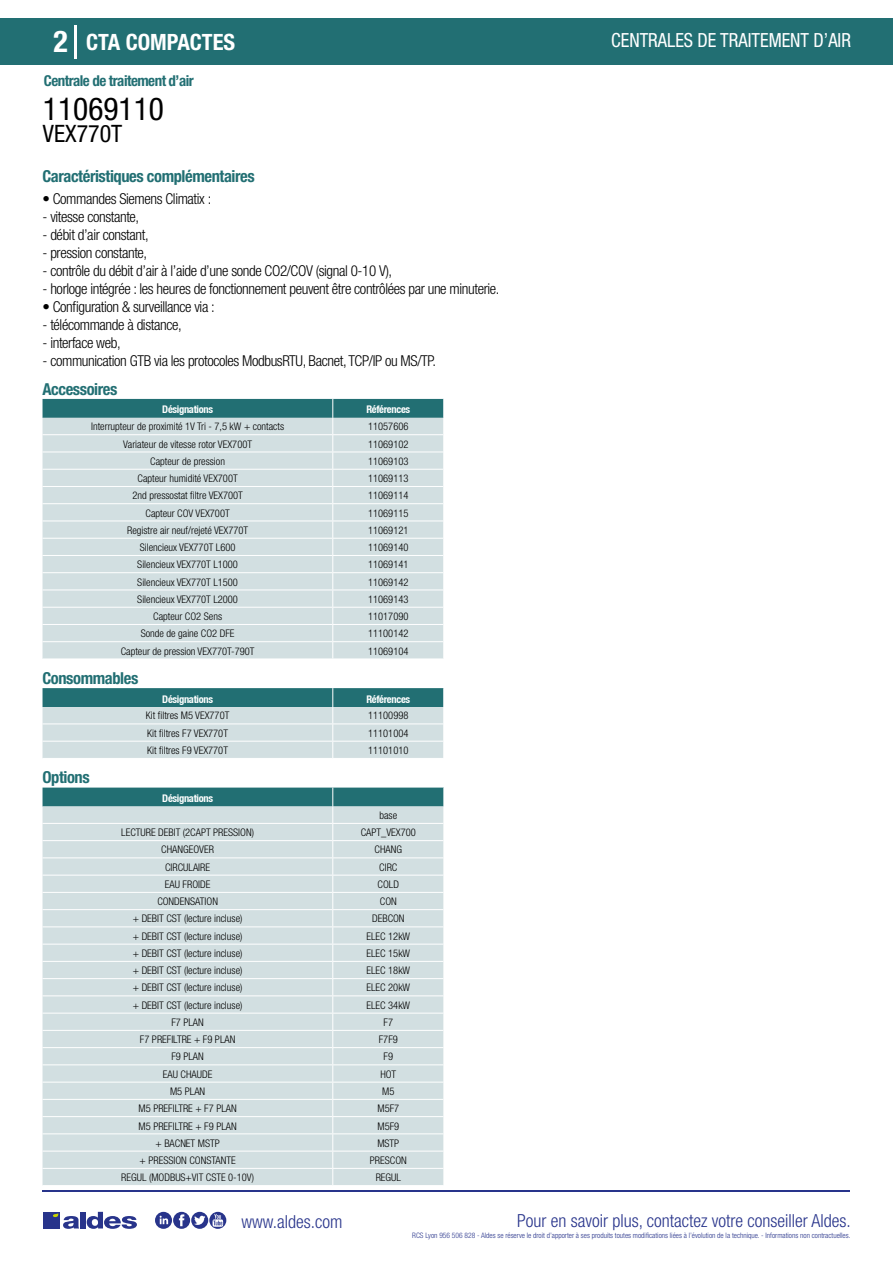
<style>
.page{position:relative;width:893px;height:1263px;background:#fff}
.page>*{position:absolute;margin:0;border:0;box-sizing:border-box;transform-origin:0 0}
.t1{font:condensed 31.5px "Helvetica Neue LT Std";color:#000}
.t2{font:700 condensed 30px "Helvetica Neue LT Std";color:#fff}
.t3{font:condensed 24px "Helvetica Neue LT Std";color:#000}
.t4{font:700 condensed 22.5px "Helvetica Neue LT Std";color:#fff}
.t5{font:condensed 19.5px "Helvetica Neue LT Std";color:#fff;scale:.95 1}
.t6{font:300 condensed 18px "Helvetica Neue";color:#28348b}
.t7{font:700 condensed 16.5px "Helvetica Neue LT Std";letter-spacing:-.025em;color:#226f73}
.t8{font:300 condensed 15px "Helvetica Neue LT Std";letter-spacing:-.025em;color:#000}
.t9{font:700 condensed 15px "Helvetica Neue LT Std";letter-spacing:-.035em;color:#226f73}
.t10{font:300 condensed 10.5px "Helvetica Neue";color:#000}
.t11{font:700 condensed 10.5px "Helvetica Neue";letter-spacing:-.03em;color:#fff}
.t12{font:300 condensed 7.5px "Helvetica Neue";color:#28348b}
</style>
<div class="page">
<div style="left:0;top:18px;width:893px;height:46px;background:#226f73"></div>
<hr style="left:74px;top:25px;width:2px;height:33px;background:#fff">
<hr style="left:43px;top:1190px;width:807px;height:1px;background:#28348b">
<svg style="left:155px;top:1212px;width:71px;height:17px"></svg>
<div style="left:43px;top:1212px;width:17px;height:16px;background:#28348b"></div>
<div style="left:80px;top:1212px;width:6px;height:16px;background:#28348b"></div>
<svg style="left:87px;top:1212px;width:50px;height:17px"></svg>
<svg style="left:53px;top:1213px;width:26px;height:16px"></svg>
<svg style="left:43px;top:399px;width:401px;height:260px;background:#c7d8da"></svg>
<svg style="left:43px;top:688px;width:401px;height:70px;background:#a4c2c4"></svg>
<svg style="left:43px;top:787px;width:401px;height:398px;background:#ccdbdd"></svg>
<h2 class="t2" style="left:54px;top:24px;width:16px">2</h2>
<h3 class="t4" style="left:86px;top:28px;width:151px">CTA COMPACTES</h3>
<h3 class="t5" style="left:611px;top:29px;width:254px">CENTRALES DE TRAITEMENT D’AIR</h3>
<h3 class="t9" style="left:44px;top:71px;width:151px">Centrale de traitement d’air</h3>
<h1 class="t1" style="left:43px;top:91px;width:122px">11069110</h1>
<h3 class="t3" style="left:43px;top:120px;width:81px">VEX770T</h3>
<h3 class="t7" style="left:43px;top:166px;width:214px">Caractéristiques complémentaires</h3>
<h3 class="t8" style="left:43px;top:190px;width:170px">• Commandes Siemens Climatix :</h3>
<h3 class="t8" style="left:43px;top:208px;width:98px">- vitesse constante,</h3>
<h3 class="t8" style="left:43px;top:226px;width:108px">- débit d’air constant,</h3>
<h3 class="t8" style="left:43px;top:244px;width:106px">- pression constante,</h3>
<h3 class="t8" style="left:43px;top:262px;width:351px">- contrôle du débit d’air à l’aide d’une sonde CO2/COV (signal 0-10 V),</h3>
<h3 class="t8" style="left:43px;top:280px;width:458px">- horloge intégrée : les heures de fonctionnement peuvent être contrôlées par une minuterie.</h3>
<h3 class="t8" style="left:43px;top:298px;width:174px">• Configuration &amp; surveillance via :</h3>
<h3 class="t8" style="left:43px;top:316px;width:141px">- télécommande à distance,</h3>
<h3 class="t8" style="left:43px;top:334px;width:80px">- interface web,</h3>
<h3 class="t8" style="left:43px;top:352px;width:395px">- communication GTB via les protocoles ModbusRTU, Bacnet, TCP/IP ou MS/TP.</h3>
<h3 class="t7" style="left:43px;top:379px;width:76px">Accessoires</h3>
<p class="t11" style="left:162px;top:403px;width:52px">Désignations</p>
<p class="t11" style="left:366px;top:403px;width:45px">Références</p>
<p class="t10" style="left:91px;top:420px;width:194px">Interrupteur de proximité 1V Tri - 7,5 kW + contacts</p>
<p class="t10" style="left:368px;top:420px;width:42px">11057606</p>
<p class="t10" style="left:123px;top:438px;width:130px">Variateur de vitesse rotor VEX700T</p>
<p class="t10" style="left:368px;top:438px;width:42px">11069102</p>
<p class="t10" style="left:150px;top:455px;width:76px">Capteur de pression</p>
<p class="t10" style="left:368px;top:455px;width:42px">11069103</p>
<p class="t10" style="left:138px;top:472px;width:102px">Capteur humidité VEX700T</p>
<p class="t10" style="left:368px;top:472px;width:42px">11069113</p>
<p class="t10" style="left:132px;top:489px;width:112px">2nd pressostat filtre VEX700T</p>
<p class="t10" style="left:368px;top:489px;width:42px">11069114</p>
<p class="t10" style="left:146px;top:507px;width:86px">Capteur COV VEX700T</p>
<p class="t10" style="left:368px;top:507px;width:42px">11069115</p>
<p class="t10" style="left:127px;top:524px;width:123px">Registre air neuf/rejeté VEX770T</p>
<p class="t10" style="left:368px;top:524px;width:42px">11069121</p>
<p class="t10" style="left:140px;top:541px;width:97px">Silencieux VEX770T L600</p>
<p class="t10" style="left:368px;top:541px;width:42px">11069140</p>
<p class="t10" style="left:137px;top:559px;width:102px">Silencieux VEX770T L1000</p>
<p class="t10" style="left:368px;top:559px;width:42px">11069141</p>
<p class="t10" style="left:137px;top:576px;width:102px">Silencieux VEX770T L1500</p>
<p class="t10" style="left:368px;top:576px;width:42px">11069142</p>
<p class="t10" style="left:137px;top:593px;width:102px">Silencieux VEX770T L2000</p>
<p class="t10" style="left:368px;top:593px;width:42px">11069143</p>
<p class="t10" style="left:153px;top:610px;width:70px">Capteur CO2 Sens</p>
<p class="t10" style="left:368px;top:610px;width:42px">11017090</p>
<p class="t10" style="left:141px;top:628px;width:95px">Sonde de gaine CO2 DFE</p>
<p class="t10" style="left:368px;top:628px;width:42px">11100142</p>
<p class="t10" style="left:121px;top:645px;width:135px">Capteur de pression VEX770T-790T</p>
<p class="t10" style="left:368px;top:645px;width:42px">11069104</p>
<h3 class="t7" style="left:43px;top:668px;width:97px">Consommables</h3>
<p class="t11" style="left:162px;top:692px;width:52px">Désignations</p>
<p class="t11" style="left:366px;top:692px;width:45px">Références</p>
<p class="t10" style="left:146px;top:710px;width:85px">Kit filtres M5 VEX770T</p>
<p class="t10" style="left:368px;top:710px;width:42px">11100998</p>
<p class="t10" style="left:147px;top:727px;width:82px">Kit filtres F7 VEX770T</p>
<p class="t10" style="left:368px;top:727px;width:42px">11101004</p>
<p class="t10" style="left:147px;top:744px;width:82px">Kit filtres F9 VEX770T</p>
<p class="t10" style="left:368px;top:744px;width:42px">11101010</p>
<h3 class="t7" style="left:43px;top:767px;width:49px">Options</h3>
<p class="t11" style="left:162px;top:792px;width:52px">Désignations</p>
<p class="t10" style="left:379px;top:809px;width:19px">base</p>
<p class="t10" style="left:121px;top:826px;width:134px">LECTURE DEBIT (2CAPT PRESSION)</p>
<p class="t10" style="left:361px;top:826px;width:57px">CAPT_VEX700</p>
<p class="t10" style="left:161px;top:844px;width:54px">CHANGEOVER</p>
<p class="t10" style="left:375px;top:844px;width:29px">CHANG</p>
<p class="t10" style="left:165px;top:861px;width:46px">CIRCULAIRE</p>
<p class="t10" style="left:379px;top:861px;width:20px">CIRC</p>
<p class="t10" style="left:165px;top:878px;width:47px">EAU FROIDE</p>
<p class="t10" style="left:378px;top:878px;width:23px">COLD</p>
<p class="t10" style="left:157px;top:895px;width:62px">CONDENSATION</p>
<p class="t10" style="left:380px;top:895px;width:18px">CON</p>
<p class="t10" style="left:133px;top:913px;width:111px">+ DEBIT CST (lecture incluse)</p>
<p class="t10" style="left:372px;top:913px;width:34px">DEBCON</p>
<p class="t10" style="left:133px;top:930px;width:111px">+ DEBIT CST (lecture incluse)</p>
<p class="t10" style="left:366px;top:930px;width:45px">ELEC 12kW</p>
<p class="t10" style="left:133px;top:947px;width:111px">+ DEBIT CST (lecture incluse)</p>
<p class="t10" style="left:366px;top:947px;width:45px">ELEC 15kW</p>
<p class="t10" style="left:133px;top:964px;width:111px">+ DEBIT CST (lecture incluse)</p>
<p class="t10" style="left:366px;top:964px;width:45px">ELEC 18kW</p>
<p class="t10" style="left:133px;top:982px;width:111px">+ DEBIT CST (lecture incluse)</p>
<p class="t10" style="left:366px;top:982px;width:45px">ELEC 20kW</p>
<p class="t10" style="left:133px;top:999px;width:111px">+ DEBIT CST (lecture incluse)</p>
<p class="t10" style="left:366px;top:999px;width:45px">ELEC 34kW</p>
<p class="t10" style="left:171px;top:1016px;width:34px">F7 PLAN</p>
<p class="t10" style="left:384px;top:1016px;width:11px">F7</p>
<p class="t10" style="left:140px;top:1033px;width:97px">F7 PREFILTRE + F9 PLAN</p>
<p class="t10" style="left:379px;top:1033px;width:21px">F7F9</p>
<p class="t10" style="left:171px;top:1051px;width:34px">F9 PLAN</p>
<p class="t10" style="left:384px;top:1051px;width:11px">F9</p>
<p class="t10" style="left:163px;top:1068px;width:51px">EAU CHAUDE</p>
<p class="t10" style="left:380px;top:1068px;width:17px">HOT</p>
<p class="t10" style="left:170px;top:1085px;width:37px">M5 PLAN</p>
<p class="t10" style="left:382px;top:1085px;width:14px">M5</p>
<p class="t10" style="left:139px;top:1102px;width:100px">M5 PREFILTRE + F7 PLAN</p>
<p class="t10" style="left:377px;top:1102px;width:23px">M5F7</p>
<p class="t10" style="left:139px;top:1120px;width:100px">M5 PREFILTRE + F9 PLAN</p>
<p class="t10" style="left:377px;top:1120px;width:23px">M5F9</p>
<p class="t10" style="left:156px;top:1137px;width:66px">+ BACNET MSTP</p>
<p class="t10" style="left:377px;top:1137px;width:23px">MSTP</p>
<p class="t10" style="left:140px;top:1154px;width:98px">+ PRESSION CONSTANTE</p>
<p class="t10" style="left:370px;top:1154px;width:38px">PRESCON</p>
<p class="t10" style="left:121px;top:1171px;width:134px">REGUL (MODBUS+VIT CSTE 0-10V)</p>
<p class="t10" style="left:376px;top:1171px;width:27px">REGUL</p>
<h3 class="t6" style="left:241px;top:1211px;width:102px">www.aldes.com</h3>
<h3 class="t6" style="left:517px;top:1211px;width:335px">Pour en savoir plus, contactez votre conseiller Aldes.</h3>
<p class="t12" style="left:412px;top:1230px;width:440px">RCS Lyon 956 506 828 - Aldes se réserve le droit d’apporter à ses produits toutes modifications liées à l’évolution de la technique. - Informations non contractuelles.</p>
</div>
